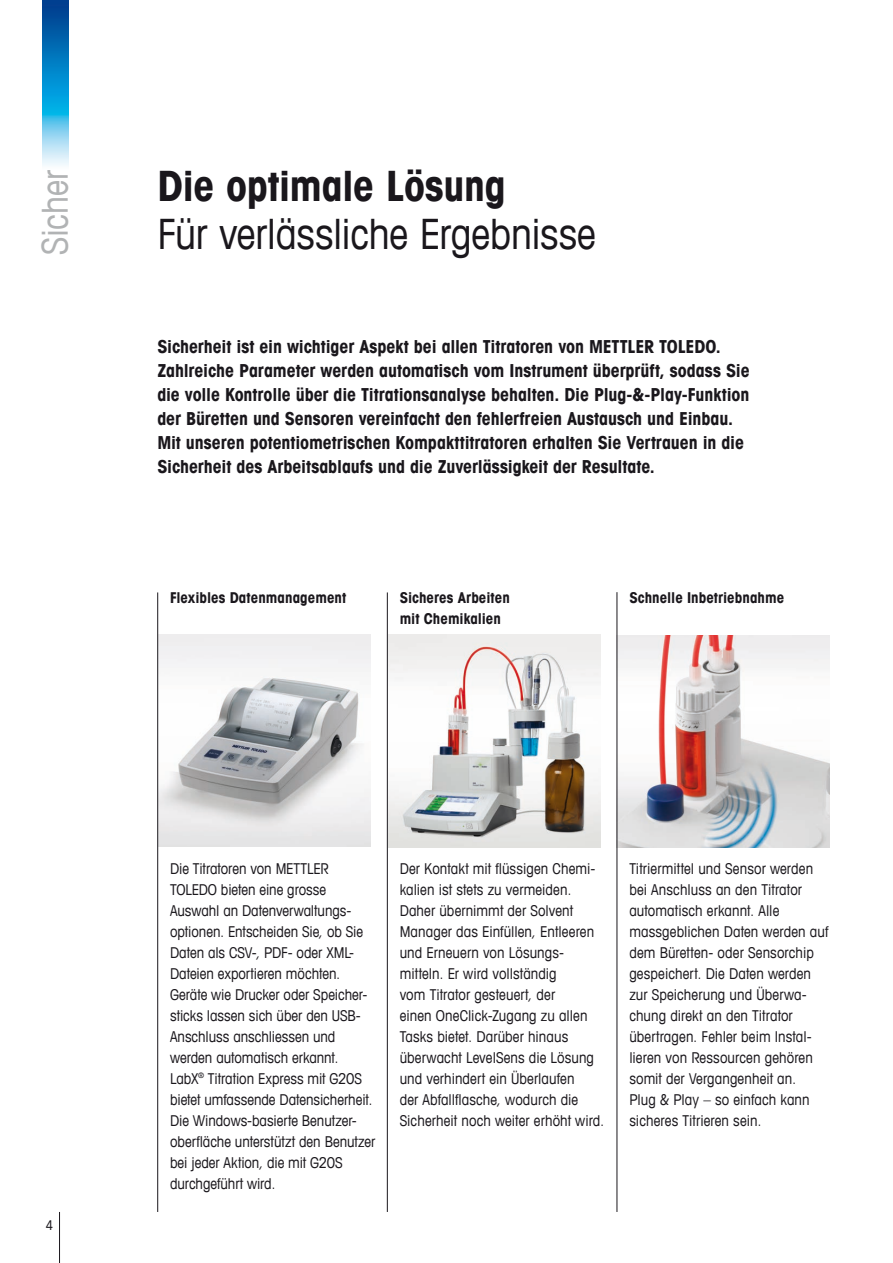
<style>
.page{position:relative;width:893px;height:1263px;background:#fff}
.page>*{position:absolute;margin:0;border:0;box-sizing:border-box;transform-origin:0 0}
.e_Titel1_28_32_Book{font:condensed 42px "Avant Garde Com";letter-spacing:-.01em;color:#1a171c}
.e_Titel1_28_32_Bold{font:700 condensed 42px "Avant Garde Com";letter-spacing:-.01em;color:#1a171c}
.e_Banner_text_vertic{font:condensed 36px "Avant Garde Com";letter-spacing:-.005em;color:#b1b3b4}
.e_Lead_text_12_16_Bo{font:700 condensed 18px/24px "Avant Garde Com";letter-spacing:-.005em;color:#1a171c}
.e_Text_10_14_Book{font:condensed 15px/21px "Avant Garde Com";color:#1a171c}
._12_Running_Text_10{font:condensed 15px/21px "Avant Garde Com";letter-spacing:.005em;color:#1a171c}
.e_Text_10_14_Book-2{font:700 condensed 15px/21px "Avant Garde Com";color:#1a171c}
.t1{font:condensed 13.5px "Avant Garde Com";color:#1a171c}
</style>
<div class="page">
<hr style="left:59px;top:1212px;width:1px;height:51px;background:#1a171c">
<img style="left:43px;top:0;width:25px;height:166px">
<img style="left:618px;top:635px;width:211px;height:213px">
<img style="left:388px;top:635px;width:213px;height:212px">
<img style="left:158px;top:634px;width:213px;height:212px">
<hr style="left:387px;top:592px;width:1px;height:620px;background:#1a171c">
<hr style="left:617px;top:592px;width:1px;height:620px;background:#1a171c">
<hr style="left:157px;top:592px;width:1px;height:620px;background:#1a171c">
<p class="e_Banner_text_vertic" style="left:33px;top:255px;width:86px;rotate:-90deg">Sicher</p>
<p class="e_Titel1_28_32_Bold" style="left:157px;top:158px;width:350px">Die optimale Lösung</p>
<p class="e_Titel1_28_32_Book" style="left:157px;top:207px;width:440px">Für verlässliche Ergebnisse</p>
<p class="e_Lead_text_12_16_Bo" style="left:157px;top:334px;width:594px">Sicherheit ist ein wichtiger Aspekt bei allen Titratoren von METTLER TOLEDO.<br>Zahlreiche Parameter werden automatisch vom Instrument überprüft, sodass Sie die volle Kontrolle über die Titrationsanalyse behalten. Die Plug-&amp;-Play-Funktion der Büretten und Sensoren vereinfacht den fehlerfreien Austausch und Einbau.<br>Mit unseren potentiometrischen Kompakttitratoren erhalten Sie Vertrauen in die Sicherheit des Arbeitsablaufs und die Zuverlässigkeit der Resultate.</p>
<p class="e_Text_10_14_Book-2" style="left:170px;top:587px;width:178px">Flexibles Datenmanagement</p>
<p class="e_Text_10_14_Book-2" style="left:400px;top:587px;width:112px">Sicheres Arbeiten mit Chemikalien</p>
<p class="e_Text_10_14_Book-2" style="left:629px;top:587px;width:156px">Schnelle Inbetriebnahme</p>
<p class="t1" style="left:46px;top:1217px;width:9px">4</p>
<p class="e_Text_10_14_Book" style="left:170px;top:858px;width:207px">Die Titratoren von METTLER<br>TOLEDO bieten eine grosse<br>Auswahl an Datenverwaltungs&shy;optionen. Entscheiden Sie, ob Sie<br>Daten als CSV-, PDF- oder XML-<br>Dateien exportieren möchten.<br>Geräte wie Drucker oder Speicher&shy;sticks lassen sich über den USB-<br>Anschluss anschliessen und werden automatisch erkannt.<br>LabX<sup>®</sup> Titration Express mit G20S bietet umfassende Datensicherheit.<br>Die Windows-basierte Benutzer&shy;oberfläche unterstützt den Benutzer bei jeder Aktion, die mit G20S durchgeführt wird.</p>
<p class="e_Text_10_14_Book" style="left:400px;top:858px;width:206px">Der Kontakt mit flüssigen Chemi&shy;kalien ist stets zu vermeiden.<br>Daher übernimmt der Solvent<br>Manager das Einfüllen, Entleeren und Erneuern von Lösungs&shy;mitteln. Er wird vollständig<br>vom Titrator gesteuert, der<br>einen OneClick-Zugang zu allen<br>Tasks bietet. Darüber hinaus überwacht LevelSens die Lösung und verhindert ein Überlaufen<br>der Abfallflasche, wodurch die<br>Sicherheit noch weiter erhöht wird.</p>
<p class="_12_Running_Text_10" style="left:629px;top:858px;width:201px">Titriermittel und Sensor werden bei Anschluss an den Titrator automatisch erkannt. Alle massgeblichen Daten werden auf dem Büretten- oder Sensorchip gespeichert. Die Daten werden zur Speicherung und Überwa&shy;chung direkt an den Titrator übertragen. Fehler beim Instal&shy;lieren von Ressourcen gehören somit der Vergangenheit an.<br>Plug &amp; Play – so einfach kann sicheres Titrieren sein.</p>
</div>
